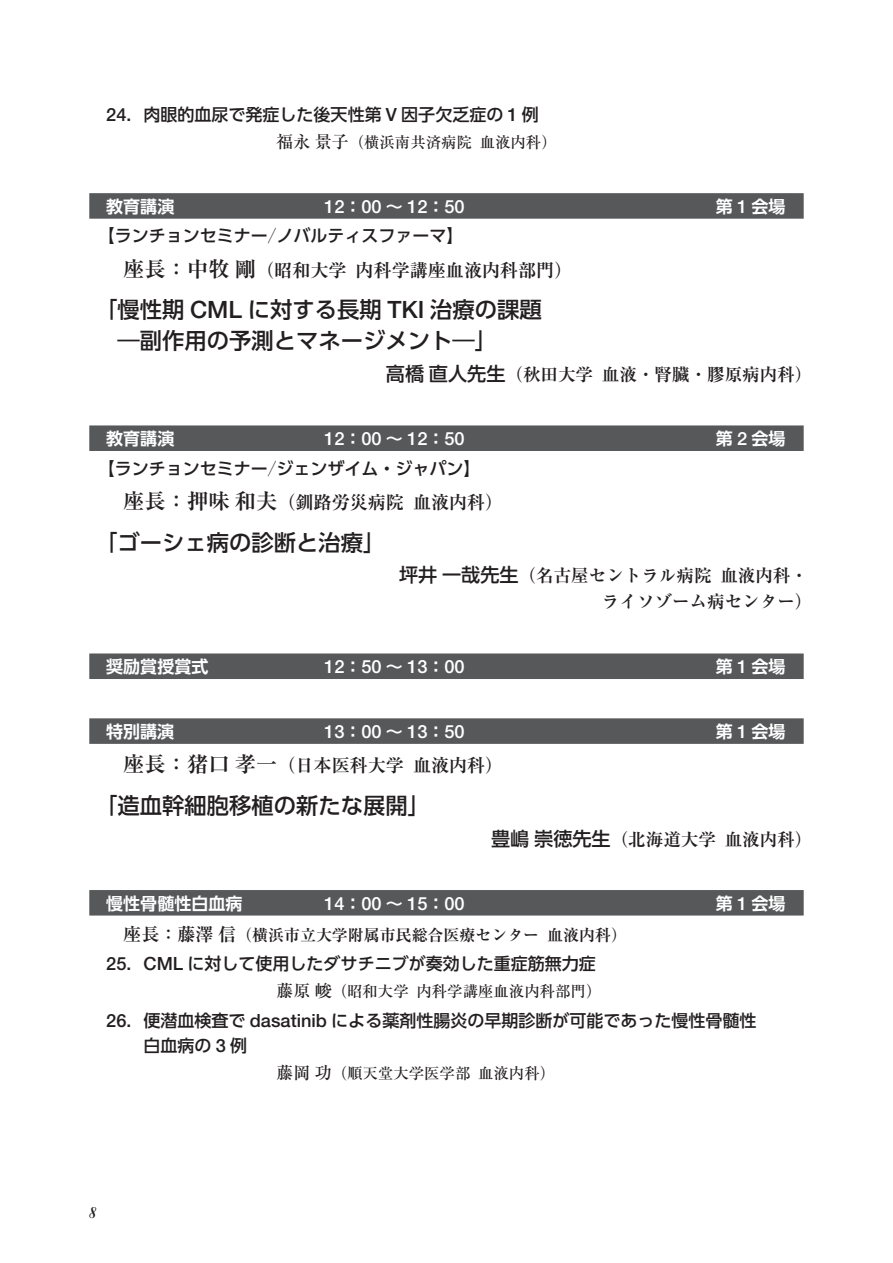
<style>
.page{position:relative;width:893px;height:1263px;background:#fff}
.page>*{position:absolute;margin:0;border:0;box-sizing:border-box;transform-origin:0 0}
.t1{font:500 22.35px/30.9px "UD Shin Go Pr 6";color:#231f20}
.t2{font:500 18.15px "Helvetica Neue LT Std";color:#fff}
.t3{font:700 18px "Ryumin Pr 6";color:#231f20}
.t4{font:700 17.55px/26px "Ryumin Pr 6";color:#231f20;text-align:right}
.t5{font:500 16.95px/25.5px "UD Shin Go Pr 6";color:#231f20}
.t6{font:700 16.95px "UD Shin Go Pr 6 De";color:#fff}
.t7{font:700 15.9px "Ryumin Pr 6";color:#231f20}
.t8{font:500 15.45px "Ryumin Pr 6";color:#231f20}
.t9{font:italic 14.85px "Caslon 3 LT Std";color:#231f20}
.s1{font-family:"Helvetica Neue LT Std";font-size:18.15px}
.s2{font-size:16.95px}
.s3{font-family:"UD Shin Go Pr 6 De";font-weight:700;font-size:16.95px}
.s4{font-family:"Helvetica Neue LT Std";font-weight:500;font-size:18.15px}
.s5{font-family:"Koz Go Pro";font-weight:800}
.s6{font-size:21.3px}
.s7{font-family:"Helvetica Neue LT Std";font-size:23.85px}
.s8{font-family:"UD Shin Go Pr 6";font-weight:500;font-size:19.2px}
.s9{font-size:18px}
</style>
<div class="page">
<div style="left:89px;top:193px;width:715px;height:26px;background:#57585a"></div>
<div style="left:89px;top:425px;width:715px;height:26px;background:#57585a"></div>
<div style="left:89px;top:653px;width:715px;height:26px;background:#57585a"></div>
<div style="left:89px;top:718px;width:715px;height:26px;background:#57585a"></div>
<div style="left:89px;top:890px;width:715px;height:25px;background:#57585a"></div>
<p class="t5" style="left:106px;top:102px;width:434px"><span class="s1">24</span>．肉眼的血尿で発症した後天性第 <span class="s1">V</span> 因子欠乏症の <span class="s1">1</span> 例</p>
<p class="t8" style="left:276px;top:130px;width:282px"><span class="s2">福永 景子</span>（横浜南共済病院 血液内科）</p>
<p class="t6" style="left:106px;top:192px;width:70px">教育講演</p>
<p class="t2" style="left:324px;top:195px;width:142px">12<span class="s3">：</span>00 <span class="s3">～</span> 12<span class="s3">：</span>50</p>
<p class="t6" style="left:716px;top:192px;width:71px">第<span class="s4">1</span>会場</p>
<p class="t5" style="left:98px;top:223px;width:367px">【ランチョンセミナー<span class="s5">／</span>ノバルティスファーマ】</p>
<p class="t3" style="left:123px;top:255px;width:451px"><span class="s6">座長：中牧 剛</span>（昭和大学 内科学講座血液内科部門）</p>
<h1 class="t1" style="left:117px;top:294px;width:426px;text-indent:-22px">「慢性期 <span class="s7">CML</span> に対する長期 <span class="s7">TKI</span> 治療の課題―副作用の予測とマネージメント―」</h1>
<p class="t4" style="left:386px;top:361px;width:428px"><span class="s8">高橋直人先生</span>（秋田大学 血液・腎臓・膠原病内科）</p>
<p class="t6" style="left:106px;top:425px;width:70px">教育講演</p>
<p class="t2" style="left:324px;top:428px;width:142px">12<span class="s3">：</span>00 <span class="s3">～</span> 12<span class="s3">：</span>50</p>
<p class="t6" style="left:716px;top:425px;width:71px">第<span class="s4">2</span>会場</p>
<p class="t5" style="left:98px;top:455px;width:384px">【ランチョンセミナー<span class="s5">／</span>ジェンザイム・ジャパン】</p>
<p class="t3" style="left:123px;top:488px;width:382px"><span class="s6">座長：押味 和夫</span>（釧路労災病院 血液内科）</p>
<h1 class="t1" style="left:95px;top:526px;width:292px">「ゴーシェ病の診断と治療」</h1>
<p class="t4" style="left:399px;top:562px;width:415px"><span class="s8">坪井一哉先生</span>（名古屋セントラル病院 血液内科・ライソゾーム病センター）</p>
<p class="t6" style="left:106px;top:653px;width:104px">奨励賞授賞式</p>
<p class="t2" style="left:324px;top:656px;width:142px">12<span class="s3">：</span>50 <span class="s3">～</span> 13<span class="s3">：</span>00</p>
<p class="t6" style="left:716px;top:653px;width:71px">第<span class="s4">1</span>会場</p>
<p class="t6" style="left:106px;top:718px;width:70px">特別講演</p>
<p class="t2" style="left:324px;top:721px;width:142px">13<span class="s3">：</span>00 <span class="s3">～</span> 13<span class="s3">：</span>50</p>
<p class="t6" style="left:716px;top:718px;width:71px">第<span class="s4">1</span>会場</p>
<p class="t3" style="left:123px;top:751px;width:382px"><span class="s6">座長：猪口 孝一</span>（日本医科大学 血液内科）</p>
<h1 class="t1" style="left:95px;top:789px;width:336px">「造血幹細胞移植の新たな展開」</h1>
<p class="t4" style="left:491px;top:825px;width:323px"><span class="s8">豊嶋崇徳先生</span>（北海道大学 血液内科）</p>
<p class="t6" style="left:106px;top:889px;width:138px">慢性骨髄性白血病</p>
<p class="t2" style="left:324px;top:892px;width:142px">14<span class="s3">：</span>00 <span class="s3">～</span> 15<span class="s3">：</span>00</p>
<p class="t6" style="left:716px;top:889px;width:71px">第<span class="s4">1</span>会場</p>
<p class="t7" style="left:123px;top:922px;width:505px"><span class="s9">座長：藤澤 信</span>（横浜市立大学附属市民総合医療センター 血液内科）</p>
<p class="t5" style="left:106px;top:950px;width:491px"><span class="s1">25</span>．<span class="s1">CML</span> に対して使用したダサチニブが奏効した重症筋無力症</p>
<p class="t8" style="left:276px;top:979px;width:327px"><span class="s2">藤原 峻</span>（昭和大学 内科学講座血液内科部門）</p>
<p class="t5" style="left:144px;top:1007px;width:614px;text-indent:-37px"><span class="s1">26</span>．便潜血検査で <span class="s1">dasatinib</span> による薬剤性腸炎の早期診断が可能であった慢性骨髄性白血病の <span class="s1">3</span> 例</p>
<p class="t8" style="left:276px;top:1061px;width:280px"><span class="s2">藤岡 功</span>（順天堂大学医学部 血液内科）</p>
<p class="t9" style="left:89px;top:1204px;width:9px">8</p>
</div>
